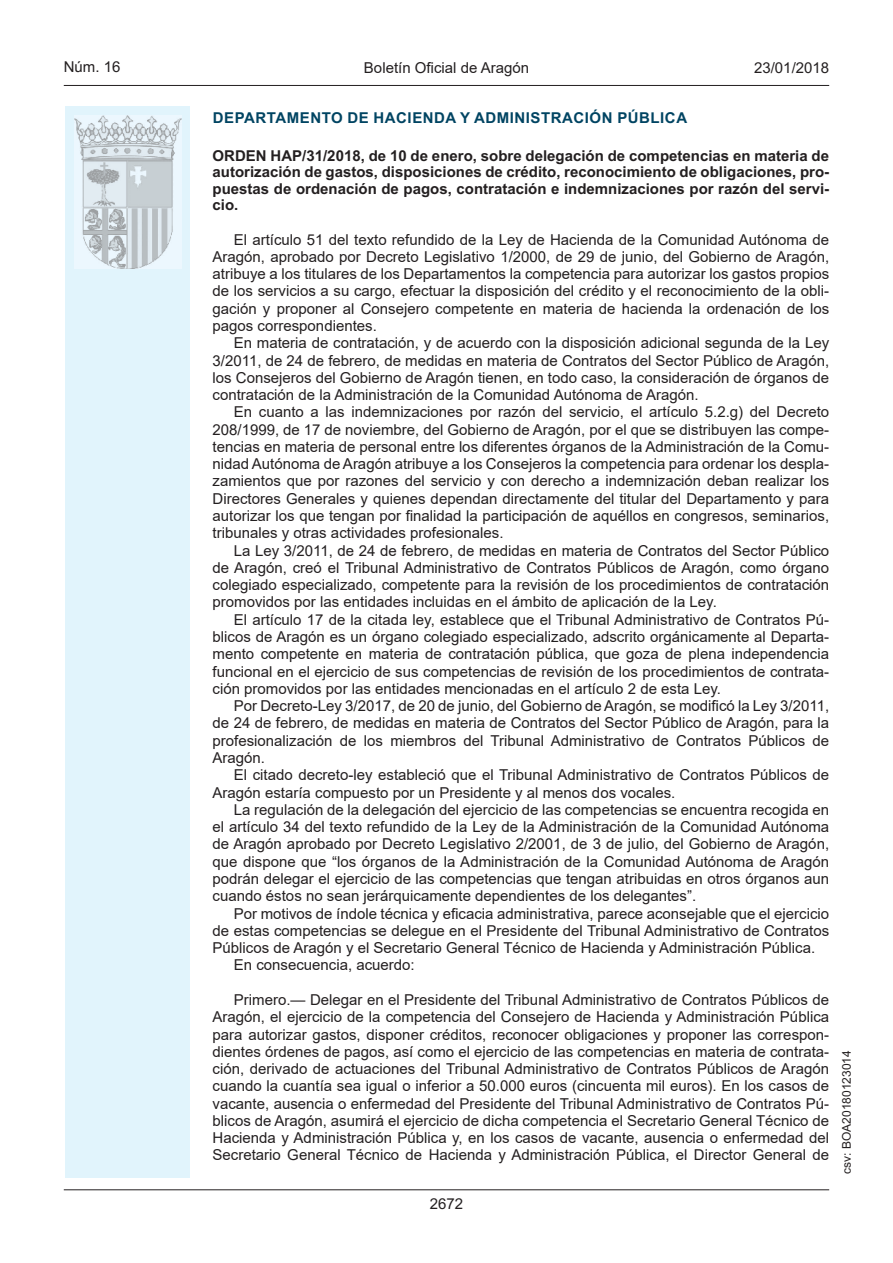
<style>
.page{position:relative;width:893px;height:1263px;background:#fff}
.page>*{position:absolute;margin:0;border:0;box-sizing:border-box;transform-origin:0 0}
.inicio_de_parrafo{font:15px/17.2px "Arial";color:#231f20;text-align:justify}
.Titulo_text{font:700 15px/16.5px "Arial";color:#231f20;text-align:justify}
.emisor_text{font:700 15px "Arial";letter-spacing:.035em;color:#004462}
.estilo_head-c{font:15px "Arial";color:#231f20}
.estilo_head-d{font:15px "Arial MT2";color:#231f20}
.estilo_head-i{font:15px "Arial MT2";color:#231f20}
.numero_pagina{font:15px "Arial MT2";color:#231f20}
.estilo_head-i-2{font:12px "Arial MT2";color:#231f20}
</style>
<div class="page">
<div style="left:65px;top:106px;width:125px;height:1072px;background:#e1f4fc"></div>
<img style="left:75px;top:115px;width:106px;height:153px">
<hr style="left:64px;top:85px;width:765px;height:1px;background:#231f20">
<hr style="left:64px;top:1189px;width:765px;height:1px;background:#231f20">
<p class="estilo_head-i" style="left:64px;top:57px;width:58px">Núm. 16</p>
<p class="estilo_head-c" style="left:364px;top:57px;width:167px">Boletín Oficial de Aragón</p>
<p class="estilo_head-d" style="left:754px;top:57px;width:77px">23/01/2018</p>
<p class="emisor_text" style="left:213px;top:107px;width:476px">DEPARTAMENTO DE HACIENDA Y ADMINISTRACIÓN PÚBLICA</p>
<p class="Titulo_text" style="left:213px;top:147px;width:618px">ORDEN HAP/31/2018, de 10 de enero, sobre delegación de competencias en materia de autorización de gastos, disposiciones de crédito, reconocimiento de obligaciones, pro&shy;puestas de ordenación de pagos, contratación e indemnizaciones por razón del servi&shy;cio.</p>
<p class="inicio_de_parrafo" style="left:213px;top:231px;width:618px;text-indent:21px">El artículo 51 del texto refundido de la Ley de Hacienda de la Comunidad Autónoma de Aragón, aprobado por Decreto Legislativo 1/2000, de 29 de junio, del Gobierno de Aragón, atribuye a los titulares de los Departamentos la competencia para autorizar los gastos propios de los servicios a su cargo, efectuar la disposición del crédito y el reconocimiento de la obli&shy;gación y proponer al Consejero competente en materia de hacienda la ordenación de los pagos correspondientes.</p>
<p class="inicio_de_parrafo" style="left:213px;top:334px;width:618px;text-indent:21px">En materia de contratación, y de acuerdo con la disposición adicional segunda de la Ley 3/2011, de 24 de febrero, de medidas en materia de Contratos del Sector Público de Aragón, los Consejeros del Gobierno de Aragón tienen, en todo caso, la consideración de órganos de contratación de la Administración de la Comunidad Autónoma de Aragón.</p>
<p class="inicio_de_parrafo" style="left:213px;top:403px;width:618px;text-indent:21px">En cuanto a las indemnizaciones por razón del servicio, el artículo 5.2.g) del Decreto 208/1999, de 17 de noviembre, del Gobierno de Aragón, por el que se distribuyen las compe&shy;tencias en materia de personal entre los diferentes órganos de la Administración de la Comu&shy;nidad Autónoma de Aragón atribuye a los Consejeros la competencia para ordenar los despla&shy;zamientos que por razones del servicio y con derecho a indemnización deban realizar los Directores Generales y quienes dependan directamente del titular del Departamento y para autorizar los que tengan por finalidad la participación de aquéllos en congresos, seminarios, tribunales y otras actividades profesionales.</p>
<p class="inicio_de_parrafo" style="left:213px;top:542px;width:618px;text-indent:21px">La Ley 3/2011, de 24 de febrero, de medidas en materia de Contratos del Sector Público de Aragón, creó el Tribunal Administrativo de Contratos Públicos de Aragón, como órgano colegiado especializado, competente para la revisión de los procedimientos de contratación promovidos por las entidades incluidas en el ámbito de aplicación de la Ley.</p>
<p class="inicio_de_parrafo" style="left:213px;top:611px;width:618px;text-indent:21px">El artículo 17 de la citada ley, establece que el Tribunal Administrativo de Contratos Pú&shy;blicos de Aragón es un órgano colegiado especializado, adscrito orgánicamente al Departa&shy;mento competente en materia de contratación pública, que goza de plena independencia funcional en el ejercicio de sus competencias de revisión de los procedimientos de contrata&shy;ción promovidos por las entidades mencionadas en el artículo 2 de esta Ley.</p>
<p class="inicio_de_parrafo" style="left:213px;top:697px;width:618px;text-indent:21px">Por Decreto-Ley 3/2017, de 20 de junio, del Gobierno de Aragón, se modificó la Ley 3/2011, de 24 de febrero, de medidas en materia de Contratos del Sector Público de Aragón, para la profesionalización de los miembros del Tribunal Administrativo de Contratos Públicos de Aragón.</p>
<p class="inicio_de_parrafo" style="left:213px;top:766px;width:618px;text-indent:21px">El citado decreto-ley estableció que el Tribunal Administrativo de Contratos Públicos de<br>Aragón estaría compuesto por un Presidente y al menos dos vocales.</p>
<p class="inicio_de_parrafo" style="left:213px;top:801px;width:618px;text-indent:21px">La regulación de la delegación del ejercicio de las competencias se encuentra recogida en el artículo 34 del texto refundido de la Ley de la Administración de la Comunidad Autónoma de Aragón aprobado por Decreto Legislativo 2/2001, de 3 de julio, del Gobierno de Aragón, que dispone que “los órganos de la Administración de la Comunidad Autónoma de Aragón podrán delegar el ejercicio de las competencias que tengan atribuidas en otros órganos aun cuando éstos no sean jerárquicamente dependientes de los delegantes”.</p>
<p class="inicio_de_parrafo" style="left:213px;top:904px;width:618px;text-indent:21px">Por motivos de índole técnica y eficacia administrativa, parece aconsejable que el ejercicio de estas competencias se delegue en el Presidente del Tribunal Administrativo de Contratos Públicos de Aragón y el Secretario General Técnico de Hacienda y Administración Pública.</p>
<p class="inicio_de_parrafo" style="left:234px;top:956px;width:182px">En consecuencia, acuerdo:</p>
<p class="inicio_de_parrafo" style="left:213px;top:991px;width:618px;text-indent:21px">Primero.— Delegar en el Presidente del Tribunal Administrativo de Contratos Públicos de Aragón, el ejercicio de la competencia del Consejero de Hacienda y Administración Pública para autorizar gastos, disponer créditos, reconocer obligaciones y proponer las correspon&shy;dientes órdenes de pagos, así como el ejercicio de las competencias en materia de contrata&shy;ción, derivado de actuaciones del Tribunal Administrativo de Contratos Públicos de Aragón cuando la cuantía sea igual o inferior a 50.000 euros (cincuenta mil euros). En los casos de vacante, ausencia o enfermedad del Presidente del Tribunal Administrativo de Contratos Pú&shy;blicos de Aragón, asumirá el ejercicio de dicha competencia el Secretario General Técnico de Hacienda y Administración Pública y, en los casos de vacante, ausencia o enfermedad del Secretario General Técnico de Hacienda y Administración Pública, el Director General de</p>
<p class="numero_pagina" style="left:430px;top:1193px;width:35px">2672</p>
<p class="estilo_head-i-2" style="left:838px;top:1174px;width:125px;rotate:-90deg">csv: BOA20180123014</p>
</div>
